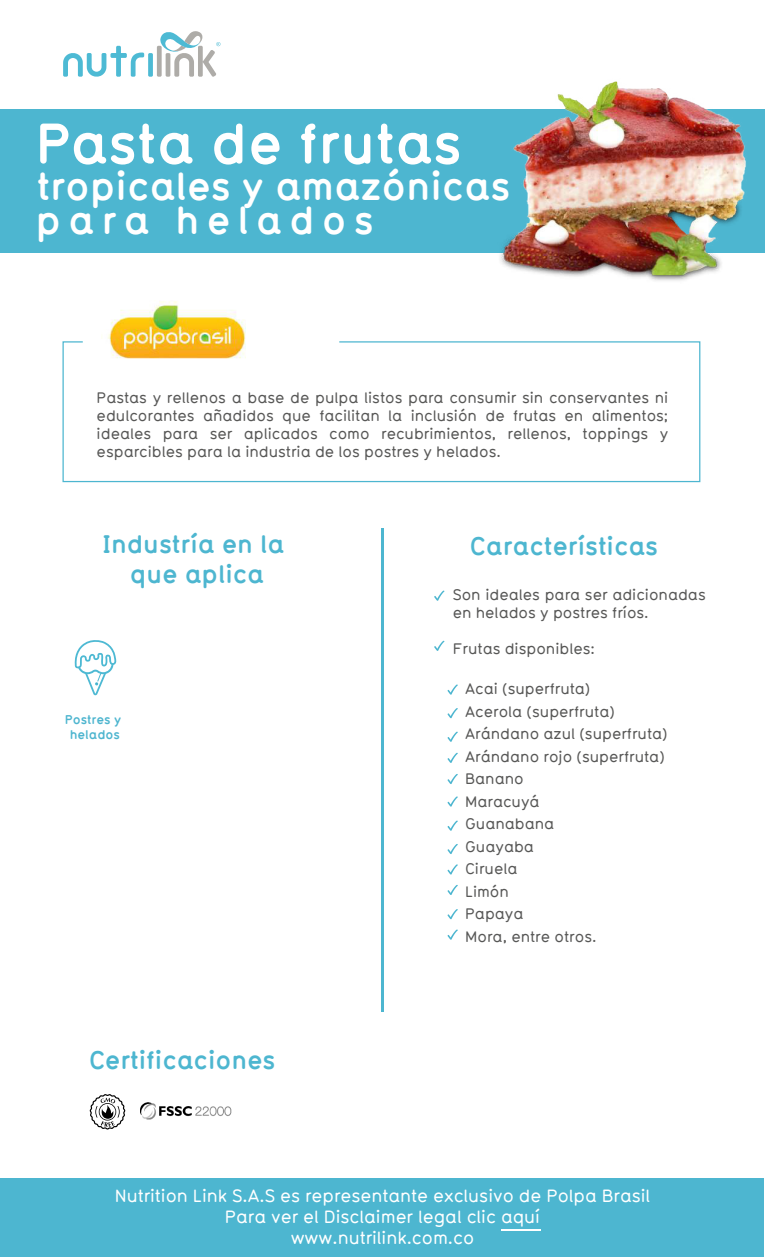
<style>
.page{position:relative;width:765px;height:1257px;background:#fff}
.page>*{position:absolute;margin:0;border:0;box-sizing:border-box;transform-origin:0 0}
.t1{font:700 56.25px "Typ 1451";color:#fff}
.t2{font:700 38.75px/34.8px "Typ 1451";color:#fff}
.t3{font:700 25px/30px "Typ 1451";color:#4db6d0;text-align:center}
.t4{font:500 17.5px/21px "Typ 1451";color:#fff;text-align:center}
.t5{font:500 15px/22.5px "Typ 1451";color:#575756}
.t6{font:700 12.5px/15px "Typ 1451";color:#4db5cf;text-align:center}
</style>
<div class="page">
<img style="left:108px;top:301px;width:138px;height:40px">
<div style="left:0;top:109px;width:765px;height:144px;background:#4db6d0"></div>
<div style="left:148px;top:53px;width:5px;height:24px;background:#4dbad4;border-radius:2px"></div>
<svg style="left:63px;top:46px;width:81px;height:31px"></svg>
<svg style="left:157px;top:31px;width:63px;height:46px"></svg>
<hr style="left:381px;top:529px;width:3px;height:483px;background:#4db6d0">
<svg style="left:62px;top:341px;width:639px;height:142px"></svg>
<div style="left:0;top:1179px;width:764px;height:78px;background:#4db6d0"></div>
<svg style="left:434px;top:591px;width:10px;height:10px"></svg>
<svg style="left:434px;top:641px;width:10px;height:10px"></svg>
<svg style="left:448px;top:684px;width:10px;height:11px"></svg>
<svg style="left:448px;top:708px;width:10px;height:10px"></svg>
<svg style="left:448px;top:732px;width:10px;height:10px"></svg>
<svg style="left:448px;top:774px;width:10px;height:10px"></svg>
<svg style="left:448px;top:753px;width:10px;height:10px"></svg>
<svg style="left:448px;top:821px;width:10px;height:10px"></svg>
<svg style="left:448px;top:796px;width:10px;height:11px"></svg>
<svg style="left:448px;top:844px;width:10px;height:10px"></svg>
<svg style="left:448px;top:864px;width:10px;height:11px"></svg>
<svg style="left:448px;top:885px;width:10px;height:10px"></svg>
<svg style="left:448px;top:909px;width:10px;height:10px"></svg>
<svg style="left:448px;top:930px;width:10px;height:10px"></svg>
<hr style="left:501px;top:1230px;width:40px;height:1px;background:#fff">
<img style="left:140px;top:1102px;width:92px;height:18px">
<svg style="left:90px;top:1094px;width:35px;height:36px"></svg>
<svg style="left:74px;top:640px;width:42px;height:55px"></svg>
<img style="left:500px;top:81px;width:246px;height:200px">
<h1 class="t1" style="left:35px;top:104px;width:428px">Pasta de frutas</h1>
<h2 class="t2" style="left:35px;top:167px;width:476px">tropicales y amazónicas para helados</h2>
<p class="t5" style="left:97px;top:388px;width:573px;line-height:18px;text-align:justify">Pastas y rellenos a base de pulpa listos para consumir sin conservantes ni edulcorantes añadidos que facilitan la inclusión de frutas en alimentos; ideales para ser aplicados como recubrimientos, rellenos, toppings y esparcibles para la industria de los postres y helados.</p>
<h3 class="t3" style="left:103px;top:528px;width:183px">Industría en la que aplica</h3>
<p class="t6" style="left:65px;top:712px;width:58px">Postres y helados</p>
<h3 class="t3" style="left:89px;top:1044px;width:188px">Certificaciones</h3>
<h3 class="t3" style="left:470px;top:530px;width:190px">Características</h3>
<p class="t5" style="left:453px;top:585px;width:255px;line-height:18px">Son ideales para ser adicionadas en helados y postres fríos.</p>
<p class="t5" style="left:453px;top:637px;width:144px">Frutas disponibles:</p>
<p class="t5" style="left:465px;top:677px;width:204px">Acai (superfruta)<br>Acerola (superfruta)<br>Arándano azul (superfruta)<br>Arándano rojo (superfruta)<br>Banano<br>Maracuyá<br>Guanabana<br>Guayaba<br>Ciruela<br>Limón<br>Papaya<br>Mora, entre otros.</p>
<p class="t4" style="left:115px;top:1184px;width:537px">Nutrition Link S.A.S es representante exclusivo de Polpa Brasil<br>Para ver el Disclaimer legal clic aquí<br>www.nutrilink.com.co</p>
</div>
